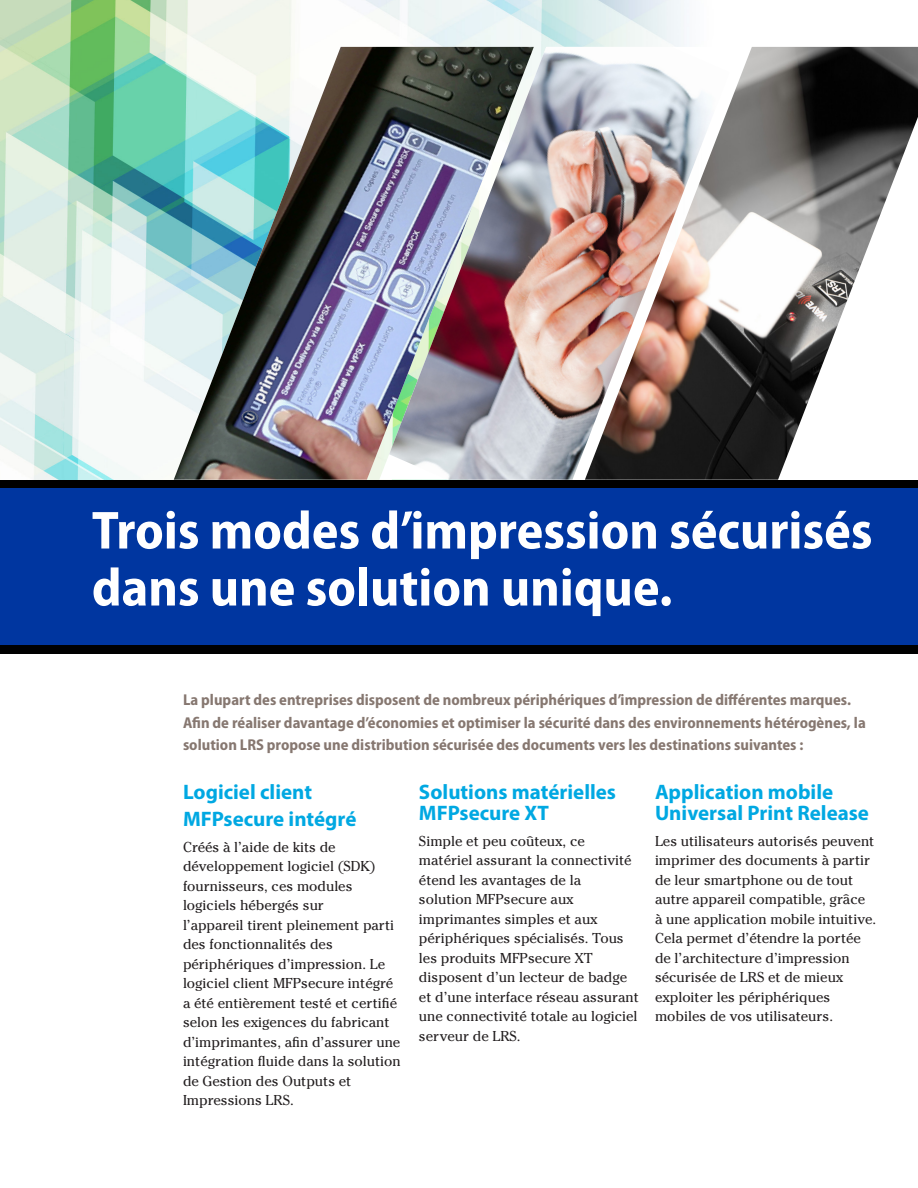
<style>
.page{position:relative;width:918px;height:1188px;background:#fff}
.page>*{position:absolute;margin:0;border:0;box-sizing:border-box;transform-origin:0 0}
.t1{font:700 semi-condensed 54px/57px "Myriad Pro";color:#fff}
.Head{font:700 21px/21px "Myriad Pro";color:#00a8e2}
.t2{font:700 semi-condensed 15.75px/22.5px "Myriad Pro";color:#867770}
.Body_text{font:14.25px/19.5px "Cheltenham Std";color:#231f20}
</style>
<div class="page">
<img style="left:0;top:0;width:918px;height:480px">
<img style="left:739px;top:47px;width:179px;height:433px">
<svg style="left:730px;top:47px;width:9px;height:433px"></svg>
<img style="left:534px;top:47px;width:196px;height:433px">
<img style="left:174px;top:47px;width:360px;height:433px">
<div style="left:0;top:480px;width:918px;height:9px;background:#000"></div>
<div style="left:0;top:488px;width:918px;height:162px;background:#0036a0"></div>
<div style="left:0;top:645px;width:918px;height:9px;background:#000"></div>
<p class="t1" style="left:92px;top:503px;width:782px">Trois modes d’impression sécurisés dans une solution unique.</p>
<p class="t2" style="left:183px;top:689px;width:684px">La plupart des entreprises disposent de nombreux périphériques d’impression de différentes marques.<br>Afin de réaliser davantage d’économies et optimiser la sécurité dans des environnements hétérogènes, la solution LRS propose une distribution sécurisée des documents vers les destinations suivantes :</p>
<p class="Head" style="left:183px;top:781px;width:131px">Logiciel client</p>
<p class="Head" style="left:183px;top:808px;width:175px">MFPsecure intégré</p>
<p class="Body_text" style="left:183px;top:837px;width:219px">Créés à l’aide de kits de développement logiciel (SDK) fournisseurs, ces modules logiciels hébergés sur<br>l’appareil tirent pleinement parti des fonctionnalités des périphériques d’impression. Le logiciel client MFPsecure intégré a été entièrement testé et certifié selon les exigences du fabricant d’imprimantes, afin d’assurer une intégration fluide dans la solution de Gestion des Outputs et<br>Impressions LRS.</p>
<p class="Head" style="left:419px;top:781px;width:199px">Solutions matérielles<br>MFPsecure XT</p>
<p class="Body_text" style="left:419px;top:831px;width:221px">Simple et peu coûteux, ce matériel assurant la connectivité étend les avantages de la<br>solution MFPsecure aux imprimantes simples et aux périphériques spécialisés. Tous les produits MFPsecure XT disposent d’un lecteur de badge et d’une interface réseau assurant une connectivité totale au logiciel serveur de LRS.</p>
<p class="Head" style="left:655px;top:781px;width:216px">Application mobile<br>Universal Print Release</p>
<p class="Body_text" style="left:655px;top:831px;width:223px">Les utilisateurs autorisés peuvent imprimer des documents à partir de leur smartphone ou de tout autre appareil compatible, grâce à une application mobile intuitive.<br>Cela permet d’étendre la portée de l’architecture d’impression sécurisée de LRS et de mieux exploiter les périphériques mobiles de vos utilisateurs.</p>
</div>
